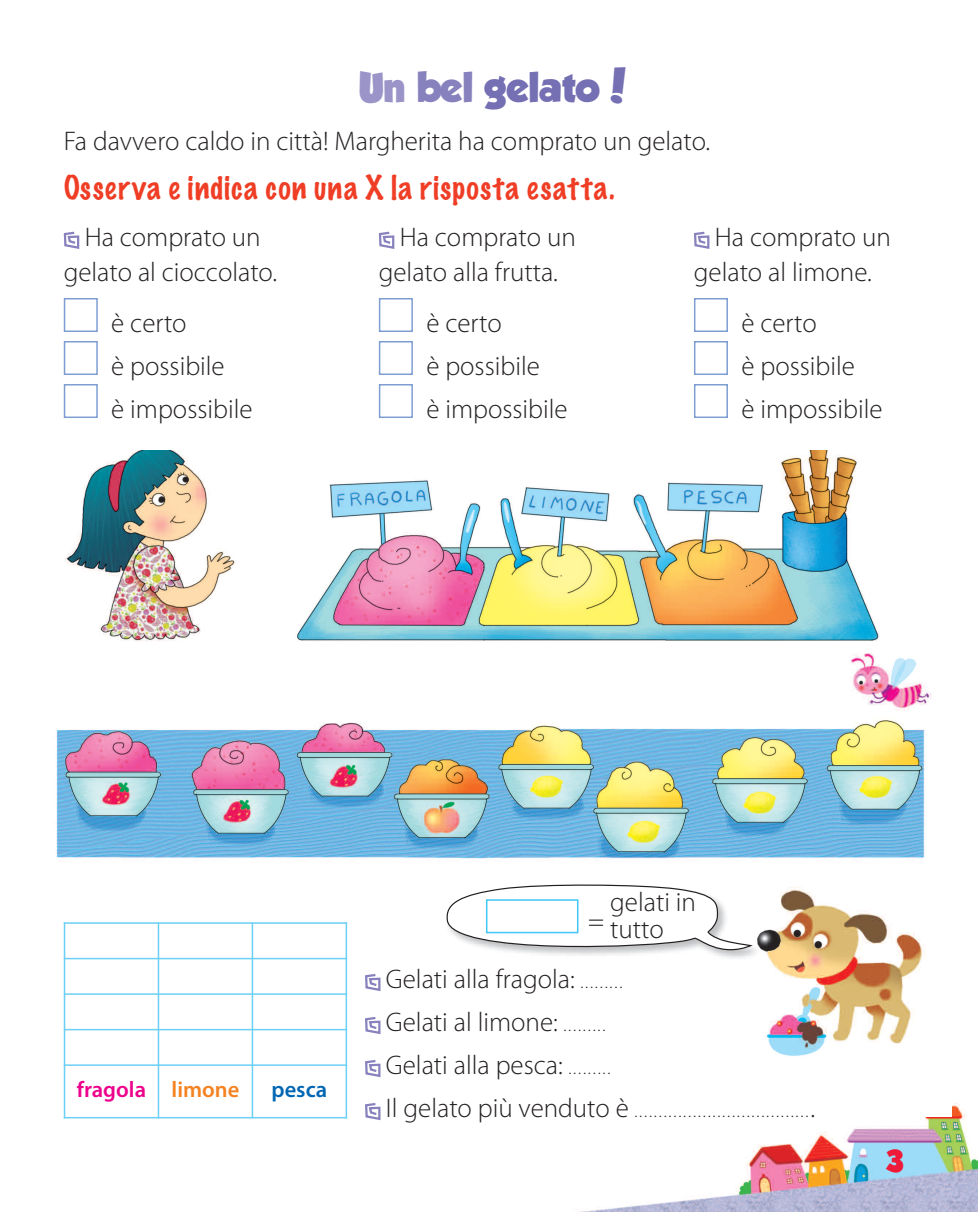
<style>
.page{position:relative;width:978px;height:1212px;background:#fff}
.page>*{position:absolute;margin:0;border:0;box-sizing:border-box;transform-origin:0 0}
.t1{font:37.5px "Brobold";color:#756fb3}
.t2{font:100 30px "Marker Felt";letter-spacing:.05em;color:#ef3e25}
.t3{font:300 27px/43px "Myriad Pro";color:#231f20}
.t4{font:27px "Brobold";color:#ed1a3a}
.t5{font:600 22.5px "Myriad Pro";color:#ed028c}
.t6{font:600 22.5px "Myriad Pro";color:#0166b3}
.t7{font:12px "Myriad Pro";color:#231f20}
.s1{color:#9a94c8}
.s2{color:#8781bd}
.s3{color:#f58220}
</style>
<div class="page">
<img style="left:579px;top:1103px;width:399px;height:109px">
<img style="left:56px;top:450px;width:895px;height:667px">
<svg style="left:364px;top:1101px;width:18px;height:20px"></svg>
<svg style="left:364px;top:1058px;width:18px;height:20px"></svg>
<svg style="left:364px;top:1015px;width:18px;height:20px"></svg>
<svg style="left:364px;top:972px;width:18px;height:20px"></svg>
<div style="left:64px;top:384px;width:34px;height:34px;border:2px solid #7e9ed2"></div>
<div style="left:64px;top:341px;width:34px;height:34px;border:2px solid #7e9ed2"></div>
<div style="left:64px;top:298px;width:34px;height:34px;border:2px solid #7e9ed2"></div>
<div style="left:694px;top:384px;width:34px;height:34px;border:2px solid #7e9ed2"></div>
<div style="left:694px;top:341px;width:34px;height:34px;border:2px solid #7e9ed2"></div>
<div style="left:694px;top:298px;width:34px;height:34px;border:2px solid #7e9ed2"></div>
<div style="left:379px;top:384px;width:34px;height:34px;border:2px solid #7e9ed2"></div>
<div style="left:379px;top:341px;width:34px;height:34px;border:2px solid #7e9ed2"></div>
<div style="left:379px;top:298px;width:34px;height:34px;border:2px solid #7e9ed2"></div>
<svg style="left:694px;top:231px;width:16px;height:18px"></svg>
<svg style="left:378px;top:231px;width:17px;height:18px"></svg>
<svg style="left:63px;top:231px;width:17px;height:18px"></svg>
<div style="left:64px;top:922px;width:94px;height:36px;background:#fff"></div>
<div style="left:158px;top:922px;width:94px;height:36px;background:#fff"></div>
<div style="left:252px;top:922px;width:95px;height:36px;background:#fff"></div>
<div style="left:64px;top:958px;width:94px;height:36px;background:#fff"></div>
<div style="left:158px;top:958px;width:94px;height:36px;background:#fff"></div>
<div style="left:252px;top:958px;width:95px;height:36px;background:#fff"></div>
<div style="left:64px;top:994px;width:94px;height:35px;background:#fff"></div>
<div style="left:158px;top:994px;width:94px;height:35px;background:#fff"></div>
<div style="left:252px;top:994px;width:95px;height:35px;background:#fff"></div>
<div style="left:64px;top:1029px;width:94px;height:36px;background:#fff"></div>
<div style="left:158px;top:1029px;width:94px;height:36px;background:#fff"></div>
<div style="left:252px;top:1029px;width:95px;height:36px;background:#fff"></div>
<div style="left:64px;top:1065px;width:94px;height:53px;background:#fff"></div>
<div style="left:158px;top:1065px;width:94px;height:53px;background:#fff"></div>
<div style="left:252px;top:1065px;width:95px;height:53px;background:#fff"></div>
<hr style="left:64px;top:922px;width:1px;height:196px;background:#6bcff6">
<hr style="left:158px;top:922px;width:1px;height:196px;background:#6bcff6">
<hr style="left:252px;top:922px;width:1px;height:196px;background:#6bcff6">
<hr style="left:346px;top:922px;width:1px;height:196px;background:#6bcff6">
<hr style="left:64px;top:922px;width:283px;height:2px;background:#6bcff6">
<hr style="left:64px;top:958px;width:283px;height:1px;background:#6bcff6">
<hr style="left:64px;top:993px;width:283px;height:2px;background:#6bcff6">
<hr style="left:64px;top:1029px;width:283px;height:1px;background:#6bcff6">
<hr style="left:64px;top:1064px;width:283px;height:2px;background:#6bcff6">
<hr style="left:64px;top:1117px;width:283px;height:1px;background:#6bcff6">
<img style="left:441px;top:878px;width:327px;height:87px">
<svg style="left:444px;top:883px;width:310px;height:77px"></svg>
<div style="left:486px;top:899px;width:92px;height:34px;border:2px solid #40c7f4"></div>
<h1 class="t1" style="left:359px;top:65px;width:271px"><span class="s1">Un</span> <span class="s2">bel</span> gelato!</h1>
<p class="t3" style="left:64px;top:120px;width:648px">Fa davvero caldo in città! Margherita ha comprato un gelato.</p>
<p class="t2" style="left:64px;top:164px;width:553px">Osserva e indica con una X la risposta esatta.</p>
<p class="t3" style="left:64px;top:220px;width:215px;line-height:34.5px;text-align:center">Ha comprato un gelato al cioccolato.</p>
<p class="t3" style="left:111px;top:302px;width:143px">è certo<br>è possibile<br>è impossibile</p>
<p class="t3" style="left:379px;top:220px;width:198px;line-height:34.5px;text-indent:21px">Ha comprato un gelato alla frutta.</p>
<p class="t3" style="left:426px;top:302px;width:143px">è certo<br>è possibile<br>è impossibile</p>
<p class="t3" style="left:694px;top:220px;width:198px;line-height:34.5px;text-indent:21px">Ha comprato un gelato al limone.</p>
<p class="t3" style="left:741px;top:302px;width:143px">è certo<br>è possibile<br>è impossibile</p>
<p class="t3" style="left:610px;top:889px;width:87px;line-height:27px">gelati in tutto</p>
<p class="t3" style="left:588px;top:900px;width:18px">=</p>
<p class="t3" style="left:386px;top:958px;width:190px">Gelati alla fragola:</p>
<p class="t7" style="left:581px;top:977px;width:43px">.........</p>
<p class="t5" style="left:77px;top:1077px;width:164px">fragola <span class="s3">limone</span></p>
<p class="t6" style="left:272px;top:1077px;width:57px">pesca</p>
<p class="t3" style="left:386px;top:1001px;width:173px">Gelati al limone:</p>
<p class="t7" style="left:564px;top:1020px;width:43px">.........</p>
<p class="t3" style="left:386px;top:1044px;width:178px">Gelati alla pesca:</p>
<p class="t7" style="left:569px;top:1063px;width:43px">.........</p>
<p class="t3" style="left:386px;top:1087px;width:244px">Il gelato più venduto è</p>
<p class="t7" style="left:635px;top:1106px;width:175px">....................................</p>
<p class="t3" style="left:811px;top:1087px;width:6px">.</p>
<p class="t4" style="left:886px;top:1145px;width:19px">3</p>
</div>
